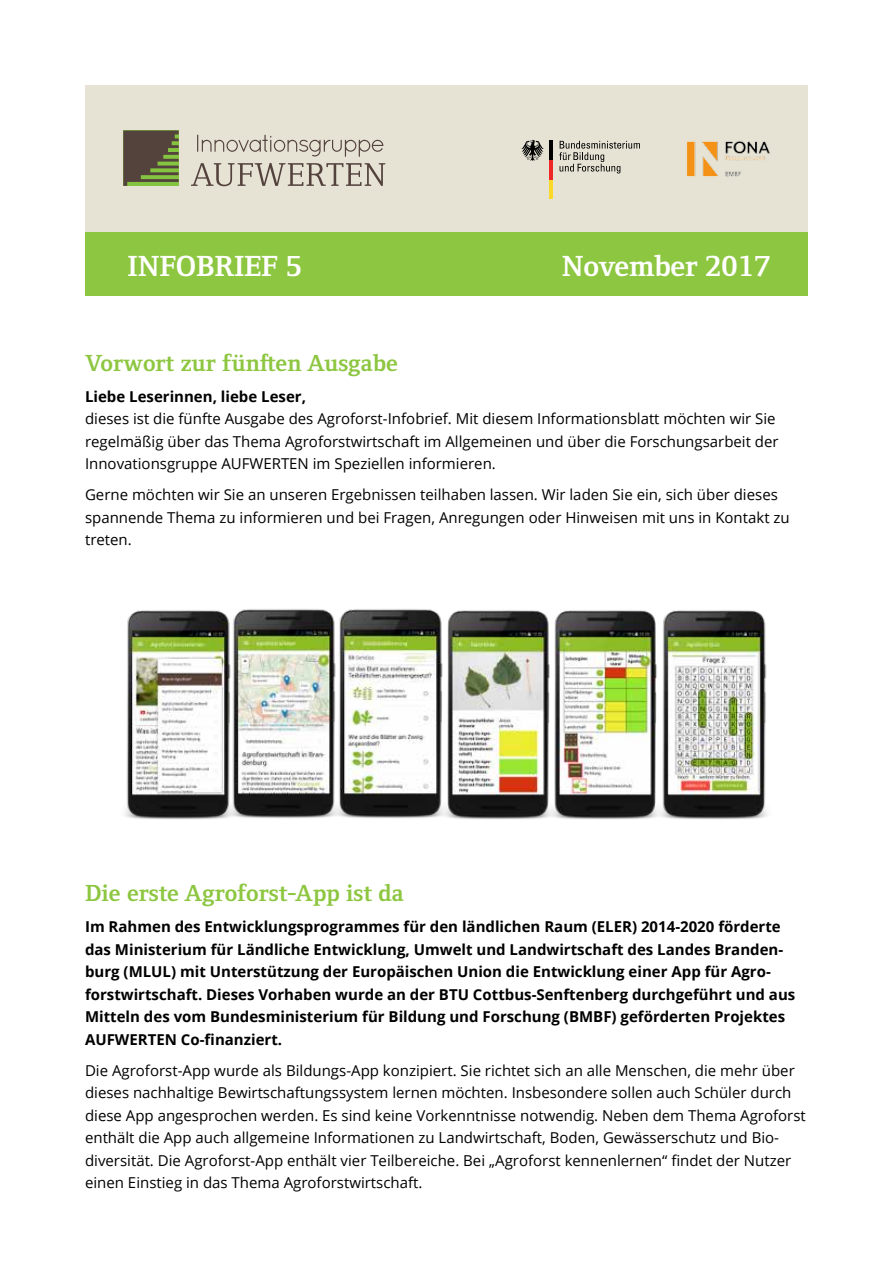
<style>
.page{position:relative;width:893px;height:1263px;background:#fff}
.page>*{position:absolute;margin:0;border:0;box-sizing:border-box;transform-origin:0 0}
.t1{font:700 30px "Foundry Form Serif";letter-spacing:-.01em;color:#fff}
.t2{font:700 24px "Foundry Form Serif";color:#8dc640}
.t3{font:15px/22.5px "Open Sans";color:#000}
.t4{font:700 15px/22.5px "Open Sans";color:#000}
</style>
<div class="page">
<div style="left:85px;top:85px;width:723px;height:147px;background:#e6e3d5"></div>
<div style="left:85px;top:232px;width:723px;height:64px;background:#8dc640"></div>
<svg style="left:123px;top:131px;width:56px;height:55px;background:#5f603d"></svg>
<svg style="left:197px;top:135px;width:186px;height:22px"></svg>
<svg style="left:191px;top:163px;width:194px;height:23px"></svg>
<svg style="left:559px;top:141px;width:81px;height:32px"></svg>
<hr style="left:549px;top:179px;width:4px;height:19px;background:#fad929">
<hr style="left:549px;top:160px;width:4px;height:19px;background:#ef2726">
<hr style="left:549px;top:141px;width:4px;height:19px;background:#000">
<svg style="left:521px;top:140px;width:23px;height:21px"></svg>
<img style="left:686px;top:141px;width:84px;height:36px">
<img style="left:125px;top:609px;width:642px;height:211px">
<h1 class="t1" style="left:128px;top:248px;width:176px">INFOBRIEF 5</h1>
<h1 class="t1" style="left:562px;top:248px;width:211px">November 2017</h1>
<h2 class="t2" style="left:85px;top:349px;width:314px">Vorwort zur fünften Ausgabe</h2>
<p class="t4" style="left:85px;top:385px;width:222px">Liebe Leserinnen, liebe Leser,</p>
<p class="t3" style="left:85px;top:407px;width:695px">dieses ist die fünfte Ausgabe des Agroforst-Infobrief. Mit diesem Informationsblatt möchten wir Sie regelmäßig über das Thema Agroforstwirtschaft im Allgemeinen und über die Forschungsarbeit der<br>Innovationsgruppe AUFWERTEN im Speziellen informieren.</p>
<p class="t3" style="left:85px;top:483px;width:706px">Gerne möchten wir Sie an unseren Ergebnissen teilhaben lassen. Wir laden Sie ein, sich über dieses spannende Thema zu informieren und bei Fragen, Anregungen oder Hinweisen mit uns in Kontakt zu treten.</p>
<h2 class="t2" style="left:85px;top:879px;width:320px">Die erste Agroforst-App ist da</h2>
<p class="t4" style="left:85px;top:915px;width:712px">Im Rahmen des Entwicklungsprogrammes für den ländlichen Raum (ELER) 2014-2020 förderte das Ministerium für Ländliche Entwicklung, Umwelt und Landwirtschaft des Landes Branden&shy;burg (MLUL) mit Unterstützung der Europäischen Union die Entwicklung einer App für Agro&shy;forstwirtschaft. Dieses Vorhaben wurde an der BTU Cottbus-Senftenberg durchgeführt und aus Mitteln des vom Bundesministerium für Bildung und Forschung (BMBF) geförderten Projektes AUFWERTEN Co-finanziert.</p>
<p class="t3" style="left:85px;top:1058px;width:722px">Die Agroforst-App wurde als Bildungs-App konzipiert. Sie richtet sich an alle Menschen, die mehr über dieses nachhaltige Bewirtschaftungssystem lernen möchten. Insbesondere sollen auch Schüler durch diese App angesprochen werden. Es sind keine Vorkenntnisse notwendig. Neben dem Thema Agroforst enthält die App auch allgemeine Informationen zu Landwirtschaft, Boden, Gewässerschutz und Bio&shy;diversität. Die Agroforst-App enthält vier Teilbereiche. Bei „Agroforst kennenlernen“ findet der Nutzer einen Einstieg in das Thema Agroforstwirtschaft.</p>
</div>
